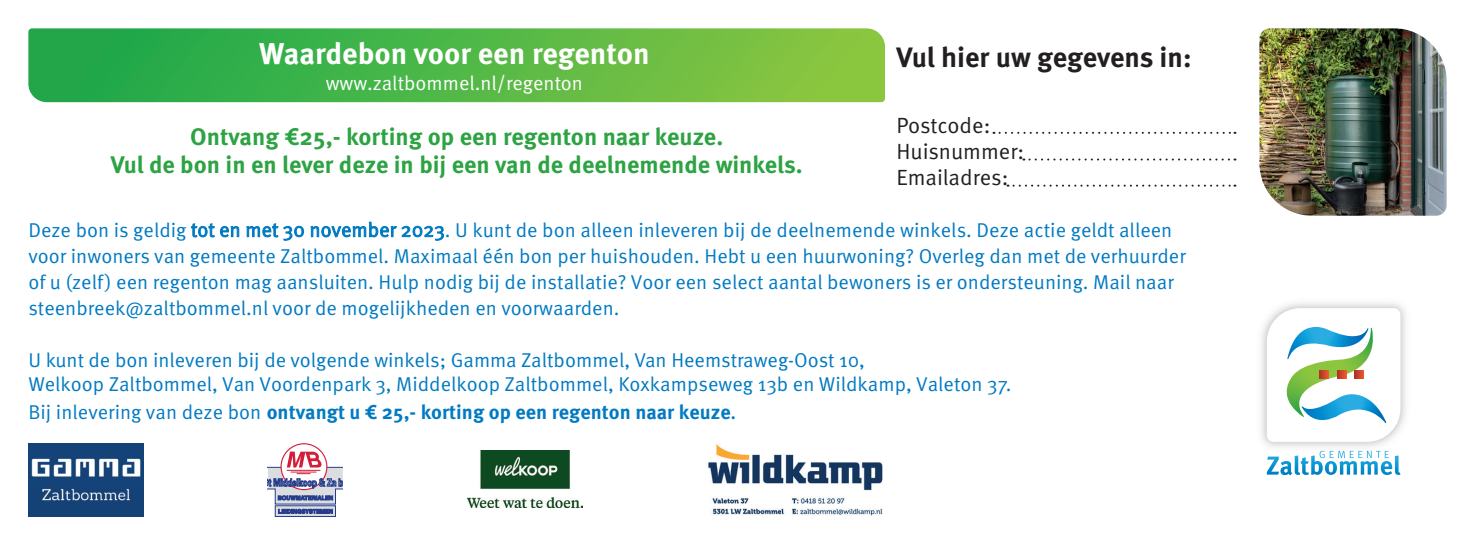
<style>
.page{position:relative;width:1475px;height:545px;background:#fff}
.page>*{position:absolute;margin:0;border:0;box-sizing:border-box;transform-origin:0 0}
.t1{font:700 30px "Meta Pro";color:#fff}
.t2{font:700 28px "Meta Pro";letter-spacing:-.005em;color:#231f20}
.t3{font:700 24px/28px "Meta Pro";color:#2da343;text-align:center}
.t4{font:22px/26px "Meta Pro Norm";letter-spacing:-.005em;color:#231f20}
.t5{font:20px/26px "Meta Pro Norm";color:#007ac2}
.t6{font:700 20px "Meta Pro";color:#007ac2}
.t7{font:20px "Meta Pro Norm";color:#fff}
.s1{font-family:"Meta Pro Norm";font-weight:400}
.s2{font-family:"Minion Pro"}
</style>
<div class="page">
<svg style="left:28px;top:28px;width:856px;height:74px;background:#53b747"></svg>
<img style="left:28px;top:443px;width:116px;height:73px">
<img style="left:467px;top:450px;width:115px;height:57px">
<img style="left:708px;top:444px;width:175px;height:72px">
<svg style="left:277px;top:513px;width:56px;height:1px"></svg>
<svg style="left:281px;top:443px;width:46px;height:46px"></svg>
<svg style="left:268px;top:451px;width:75px;height:62px"></svg>
<img style="left:1259px;top:28px;width:187px;height:187px">
<img style="left:1261px;top:303px;width:145px;height:144px">
<svg style="left:1266px;top:308px;width:134px;height:133px"></svg>
<svg style="left:1266px;top:450px;width:134px;height:25px"></svg>
<svg style="left:993px;top:132px;width:242px;height:2px"></svg>
<svg style="left:1023px;top:158px;width:212px;height:2px"></svg>
<svg style="left:1007px;top:184px;width:228px;height:2px"></svg>
<h1 class="t1" style="left:259px;top:30px;width:392px">Waardebon voor een regenton</h1>
<p class="t7" style="left:326px;top:68px;width:259px">www.zaltbommel.nl/regenton</p>
<p class="t3" style="left:111px;top:121px;width:693px">Ontvang €25,- korting op een regenton naar keuze.<br>Vul de bon in en lever deze in bij een van de deelnemende winkels.</p>
<h2 class="t2" style="left:896px;top:35px;width:297px">Vul hier uw gegevens in:</h2>
<p class="t4" style="left:896px;top:110px;width:129px">Postcode:<br>Huisnummer:<br>Emailadres:</p>
<p class="t5" style="left:28px;top:215px;width:1158px">Deze bon is geldig tot en met 30 november 2023. U kunt de bon alleen inleveren bij de deelnemende winkels. Deze actie geldt alleen voor inwoners van gemeente Zaltbommel. Maximaal één bon per huishouden. Hebt u een huurwoning? Overleg dan met de verhuurder of u (zelf) een regenton mag aansluiten. Hulp nodig bij de installatie? Voor een select aantal bewoners is er ondersteuning. Mail naar steenbreek@zaltbommel.nl voor de mogelijkheden en voorwaarden.</p>
<p class="t5" style="left:28px;top:346px;width:984px;line-height:24.6px">U kunt de bon inleveren bij de volgende winkels; Gamma Zaltbommel, Van Heemstraweg-Oost 10,<br>Welkoop Zaltbommel, Van Voordenpark 3, Middelkoop Zaltbommel, Koxkampseweg 13b en Wildkamp, Valeton 37.</p>
<p class="t6" style="left:28px;top:396px;width:708px"><span class="s1">Bij inlevering van deze bon</span> ontvangt u € 25,- korting op een regenton naar keuze<span class="s2">.</span></p>
</div>
